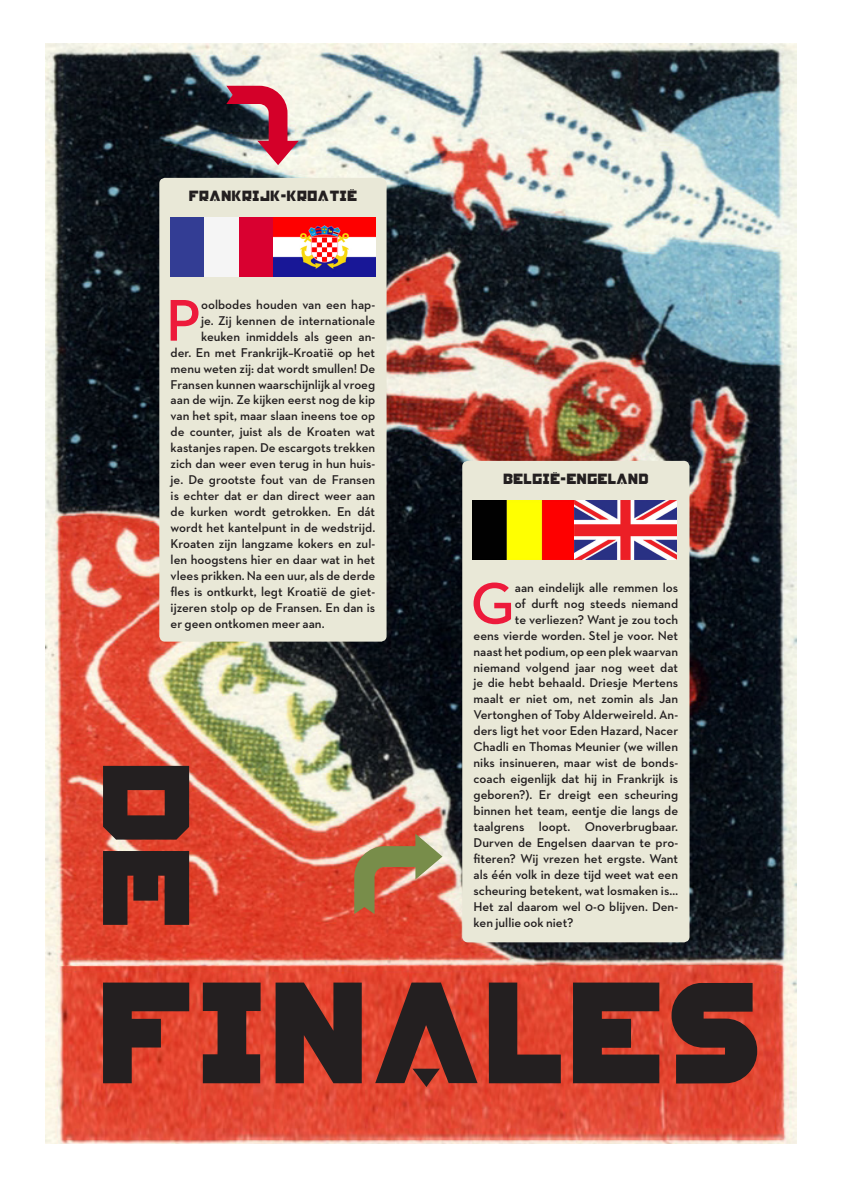
<style>
.page{position:relative;width:842px;height:1191px;background:#fff}
.page>*{position:absolute;margin:0;border:0;box-sizing:border-box;transform-origin:0 0}
.t1{font:600 59.8px "Neutraface 2 Text";color:#ed1a3b}
.t2{font:600 12.9px "Neutraface 2 Text";color:#231f20}
.t3{font:12.9px "P22 Constructivist Square";color:#231f20}
</style>
<div class="page">
<img style="left:46px;top:43px;width:751px;height:1100px">
<img style="left:226px;top:86px;width:73px;height:79px">
<svg style="left:354px;top:833px;width:88px;height:81px"></svg>
<svg style="left:103px;top:982px;width:654px;height:105px;fill:#231f20"></svg>
<div style="left:159px;top:178px;width:228px;height:463px;background:#e9e8d7;border-radius:6px"></div>
<div style="left:171px;top:217px;width:34px;height:59px;background:#333d94"></div>
<div style="left:205px;top:217px;width:34px;height:59px;background:#f5f5f5"></div>
<div style="left:239px;top:217px;width:34px;height:59px;background:#d90030"></div>
<div style="left:462px;top:461px;width:227px;height:481px;background:#e9e8d7;border-radius:6px"></div>
<img style="left:273px;top:217px;width:102px;height:59px">
<img style="left:473px;top:500px;width:204px;height:59px">
<svg style="left:103px;top:766px;width:86px;height:159px"></svg>
<p class="t3" style="left:189px;top:188px;width:170px">FRANKRIJK-KROATIË</p>
<p class="t1" style="left:166px;top:282px;width:37px">P</p>
<p class="t2" style="left:201px;top:296px;width:176px">oolbodes houden van een hap-</p>
<p class="t2" style="left:201px;top:312px;width:176px">je. Zij kennen de internationale</p>
<p class="t2" style="left:201px;top:328px;width:176px">keuken inmiddels als geen an-</p>
<p class="t2" style="left:171px;top:344px;width:206px">der. En met Frankrijk–Kroatië op het</p>
<p class="t2" style="left:171px;top:360px;width:206px">menu weten zij: dat wordt smullen! De</p>
<p class="t2" style="left:171px;top:376px;width:206px">Fransen kunnen waarschijnlijk al vroeg</p>
<p class="t2" style="left:171px;top:392px;width:206px">aan de wijn. Ze kijken eerst nog de kip</p>
<p class="t2" style="left:171px;top:408px;width:206px">van het spit, maar slaan ineens toe op</p>
<p class="t2" style="left:171px;top:424px;width:206px">de counter, juist als de Kroaten wat</p>
<p class="t2" style="left:171px;top:440px;width:206px">kastanjes rapen. De escargots trekken</p>
<p class="t2" style="left:171px;top:455px;width:206px">zich dan weer even terug in hun huis-</p>
<p class="t2" style="left:171px;top:471px;width:206px">je. De grootste fout van de Fransen</p>
<p class="t2" style="left:171px;top:487px;width:206px">is echter dat er dan direct weer aan</p>
<p class="t2" style="left:171px;top:503px;width:206px">de kurken wordt getrokken. En dát</p>
<p class="t2" style="left:171px;top:519px;width:206px">wordt het kantelpunt in de wedstrijd.</p>
<p class="t2" style="left:171px;top:535px;width:206px">Kroaten zijn langzame kokers en zul-</p>
<p class="t2" style="left:171px;top:551px;width:206px">len hoogstens hier en daar wat in het</p>
<p class="t2" style="left:171px;top:567px;width:206px">vlees prikken. Na een uur, als de derde</p>
<p class="t2" style="left:171px;top:583px;width:206px">fles is ontkurkt, legt Kroatië de giet-</p>
<p class="t2" style="left:171px;top:599px;width:206px">ijzeren stolp op de Fransen. En dan is</p>
<p class="t2" style="left:171px;top:615px;width:155px">er geen ontkomen meer aan.</p>
<p class="t3" style="left:503px;top:471px;width:147px">BELGIË-ENGELAND</p>
<p class="t1" style="left:470px;top:565px;width:46px">G</p>
<p class="t2" style="left:515px;top:579px;width:165px">aan eindelijk alle remmen los</p>
<p class="t2" style="left:515px;top:595px;width:165px">of durft nog steeds niemand</p>
<p class="t2" style="left:515px;top:611px;width:165px">te verliezen? Want je zou toch</p>
<p class="t2" style="left:473px;top:627px;width:206px">eens vierde worden. Stel je voor. Net</p>
<p class="t2" style="left:473px;top:643px;width:206px">naast het podium, op een plek waarvan</p>
<p class="t2" style="left:473px;top:659px;width:206px">niemand volgend jaar nog weet dat</p>
<p class="t2" style="left:473px;top:675px;width:206px">je die hebt behaald. Driesje Mertens</p>
<p class="t2" style="left:473px;top:691px;width:206px">maalt er niet om, net zomin als Jan</p>
<p class="t2" style="left:473px;top:707px;width:206px">Vertonghen of Toby Alderweireld. An-</p>
<p class="t2" style="left:473px;top:722px;width:206px">ders ligt het voor Eden Hazard, Nacer</p>
<p class="t2" style="left:473px;top:738px;width:206px">Chadli en Thomas Meunier (we willen</p>
<p class="t2" style="left:473px;top:754px;width:206px">niks insinueren, maar wist de bonds-</p>
<p class="t2" style="left:473px;top:770px;width:206px">coach eigenlijk dat hij in Frankrijk is</p>
<p class="t2" style="left:473px;top:786px;width:206px">geboren?). Er dreigt een scheuring</p>
<p class="t2" style="left:473px;top:802px;width:206px">binnen het team, eentje die langs de</p>
<p class="t2" style="left:473px;top:818px;width:206px">taalgrens loopt. Onoverbrugbaar.</p>
<p class="t2" style="left:473px;top:834px;width:206px">Durven de Engelsen daarvan te pro-</p>
<p class="t2" style="left:473px;top:850px;width:206px">fiteren? Wij vrezen het ergste. Want</p>
<p class="t2" style="left:473px;top:866px;width:206px">als één volk in deze tijd weet wat een</p>
<p class="t2" style="left:473px;top:882px;width:206px">scheuring betekent, wat losmaken is…</p>
<p class="t2" style="left:473px;top:898px;width:206px">Het zal daarom wel 0-0 blijven. Den-</p>
<p class="t2" style="left:473px;top:914px;width:101px">ken jullie ook niet?</p>
</div>
